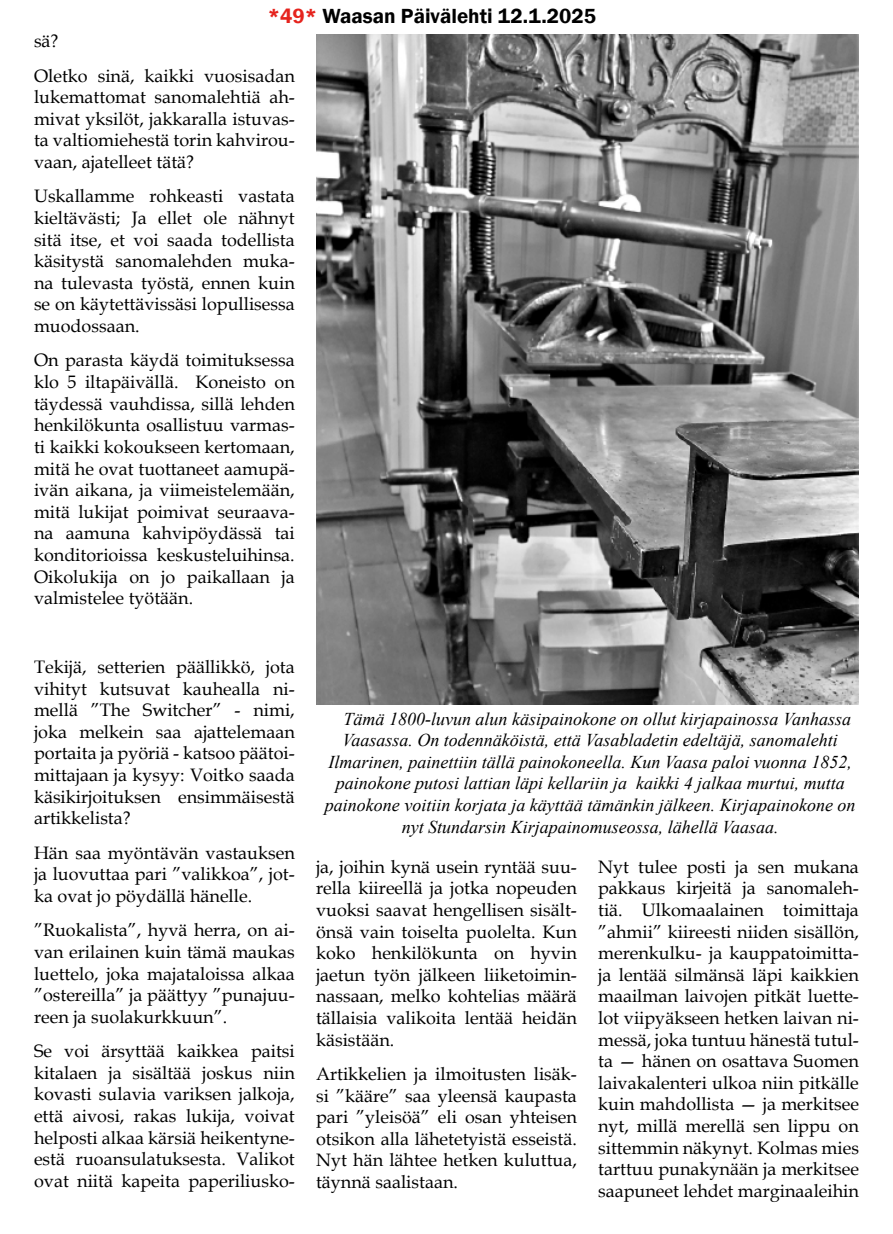
<style>
.page{position:relative;width:893px;height:1234px;background:#fff}
.page>*{position:absolute;margin:0;border:0;box-sizing:border-box;transform-origin:0 0}
.t1{font:600 21px "Franklin Gothic";color:#000}
.t2{font:18px/21.6px "Book Antiqua";color:#000;text-align:justify}
.t3{font:italic 18px "Times New Roman";color:#000}
.s1{color:#e5231d}
</style>
<div class="page">
<img style="left:316px;top:34px;width:543px;height:670px">
<p class="t1" style="left:268px;top:3px;width:330px"><span class="s1">*49*</span> Waasan Päivälehti 12.1.2025</p>
<p class="t2" style="left:34px;top:23px;width:262px;line-height:34.3px">sä?<br>Oletko sinä, kaikki vuosisadan</p>
<p class="t2" style="left:34px;top:86px;width:262px">lukemattomat sanomalehtiä ah&shy;mivat yksilöt, jakkaralla istuvas&shy;ta valtiomiehestä torin kahvirou&shy;vaan, ajatelleet tätä?</p>
<p class="t2" style="left:34px;top:185px;width:262px">Uskallamme rohkeasti vastata kieltävästi; Ja ellet ole nähnyt sitä itse, et voi saada todellista käsitystä sanomalehden muka&shy;na tulevasta työstä, ennen kuin se on käytettävissäsi lopullisessa muodossaan.</p>
<p class="t2" style="left:34px;top:349px;width:262px">On parasta käydä toimituksessa klo 5 iltapäivällä. Koneisto on täydessä vauhdissa, sillä lehden henkilökunta osallistuu varmas&shy;ti kaikki kokoukseen kertomaan, mitä he ovat tuottaneet aamupä&shy;ivän aikana, ja viimeistelemään, mitä lukijat poimivat seuraava&shy;na aamuna kahvipöydässä tai konditorioissa keskusteluihinsa.<br>Oikolukija on jo paikallaan ja valmistelee työtään.</p>
<p class="t2" style="left:34px;top:655px;width:262px">Tekijä, setterien päällikkö, jota vihityt kutsuvat kauhealla ni&shy;mellä ”The Switcher” - nimi, joka melkein saa ajattelemaan portaita ja pyöriä - katsoo päätoi&shy;mittajaan ja kysyy: Voitko saada käsikirjoituksen ensimmäisestä artikkelista?</p>
<p class="t2" style="left:34px;top:841px;width:262px">Hän saa myöntävän vastauksen ja luovuttaa pari ”valikkoa”, jot&shy;ka ovat jo pöydällä hänelle.</p>
<p class="t2" style="left:34px;top:918px;width:262px">”Ruokalista”, hyvä herra, on ai&shy;van erilainen kuin tämä maukas luettelo, joka majataloissa alkaa ”ostereilla” ja päättyy ”punajuu&shy;reen ja suolakurkkuun”.</p>
<p class="t2" style="left:34px;top:1039px;width:262px">Se voi ärsyttää kaikkea paitsi kitalaen ja sisältää joskus niin kovasti sulavia variksen jalkoja, että aivosi, rakas lukija, voivat helposti alkaa kärsiä heikentyne&shy;estä ruoansulatuksesta. Valikot ovat niitä kapeita paperiliusko-</p>
<p class="t3" style="left:344px;top:706px;width:509px">Tämä 1800-luvun alun käsipainokone on ollut kirjapainossa Vanhassa</p>
<p class="t3" style="left:342px;top:727px;width:497px">Vaasassa. On todennäköistä, että Vasabladetin edeltäjä, sanomalehti</p>
<p class="t3" style="left:328px;top:749px;width:525px">Ilmarinen, painettiin tällä painokoneella. Kun Vaasa paloi vuonna 1852,</p>
<p class="t3" style="left:336px;top:770px;width:511px">painokone putosi lattian läpi kellariin ja kaikki 4 jalkaa murtui, mutta</p>
<p class="t3" style="left:325px;top:792px;width:532px">painokone voitiin korjata ja käyttää tämänkin jälkeen. Kirjapainokone on</p>
<p class="t3" style="left:402px;top:814px;width:379px">nyt Stundarsin Kirjapainomuseossa, lähellä Vaasaa.</p>
<p class="t2" style="left:316px;top:855px;width:262px">ja, joihin kynä usein ryntää suu&shy;rella kiireellä ja jotka nopeuden vuoksi saavat hengellisen sisält&shy;önsä vain toiselta puolelta. Kun koko henkilökunta on hyvin jaetun työn jälkeen liiketoimin&shy;nassaan, melko kohtelias määrä tällaisia valikoita lentää heidän käsistään.</p>
<p class="t2" style="left:316px;top:1062px;width:262px">Artikkelien ja ilmoitusten lisäk&shy;si ”kääre” saa yleensä kaupasta pari ”yleisöä” eli osan yhteisen otsikon alla lähetetyistä esseistä.<br>Nyt hän lähtee hetken kuluttua, täynnä saalistaan.</p>
<p class="t2" style="left:598px;top:855px;width:262px">Nyt tulee posti ja sen mukana pakkaus kirjeitä ja sanomaleh&shy;tiä. Ulkomaalainen toimittaja ”ahmii” kiireesti niiden sisällön, merenkulku- ja kauppatoimitta&shy;ja lentää silmänsä läpi kaikkien maailman laivojen pitkät luette&shy;lot viipyäkseen hetken laivan ni&shy;messä, joka tuntuu hänestä tutul&shy;ta — hänen on osattava Suomen laivakalenteri ulkoa niin pitkälle kuin mahdollista — ja merkitsee nyt, millä merellä sen lippu on sittemmin näkynyt. Kolmas mies tarttuu punakynään ja merkitsee saapuneet lehdet marginaaleihin</p>
</div>
